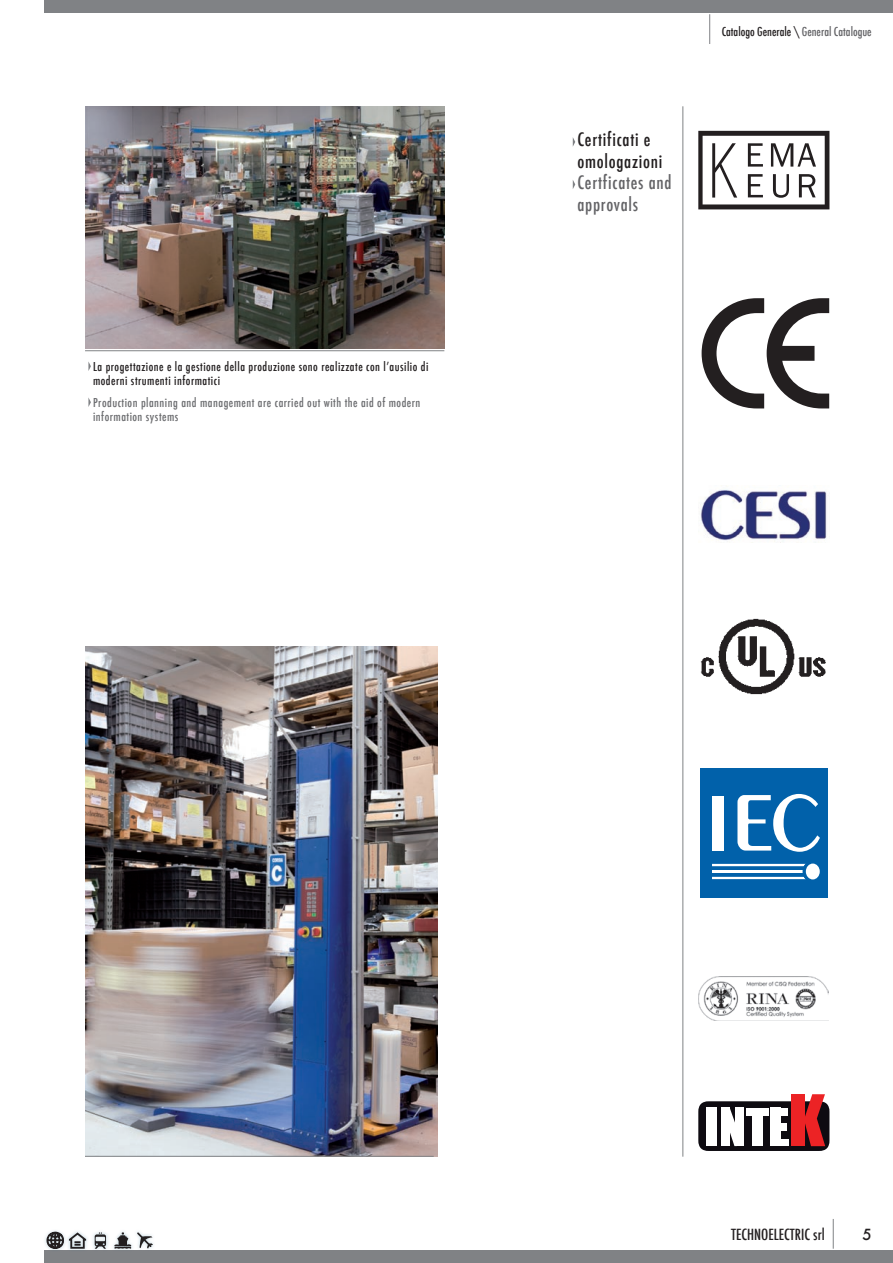
<style>
.page{position:relative;width:893px;height:1263px;background:#fff}
.page>*{position:absolute;margin:0;border:0;box-sizing:border-box;transform-origin:0 0}
.t1{font:500 condensed 18px/21.6px "Futura";letter-spacing:.04em;color:#231f20}
.t2{font:500 condensed 18px/21.6px "Futura";letter-spacing:.04em;color:#636366}
.t3{font:500 condensed 15px "Futura";color:#231f20}
.t4{font:500 15px "Futura";color:#231f20}
.t5{font:500 condensed 12px/14.4px "Futura";letter-spacing:.04em;color:#231f20}
.t6{font:500 condensed 12px/14.4px "Futura";letter-spacing:.04em;color:#6c6d70}
.t7{font:500 condensed 12px "Futura";color:#231f20}
.s1{color:#636366}
</style>
<div class="page">
<div style="left:44px;top:0;width:849px;height:13px;background:#808285"></div>
<hr style="left:709px;top:14px;width:1px;height:30px;background:#808285">
<div style="left:44px;top:1250px;width:849px;height:13px;background:#808285"></div>
<div style="left:134px;top:1229px;width:22px;height:23px;background:#3b7d99;opacity:.35"></div>
<div style="left:91px;top:1229px;width:19px;height:23px;background:#3b7d99;opacity:.35"></div>
<svg style="left:95px;top:1232px;width:11px;height:17px"></svg>
<div style="left:66px;top:1229px;width:23px;height:23px;background:#3b7d99;opacity:.35"></div>
<div style="left:44px;top:1229px;width:23px;height:23px;background:#3b7d99;opacity:.35"></div>
<svg style="left:47px;top:1232px;width:39px;height:17px"></svg>
<div style="left:111px;top:1229px;width:23px;height:23px;background:#3b7d99;opacity:.35"></div>
<svg style="left:113px;top:1232px;width:40px;height:18px"></svg>
<hr style="left:833px;top:1219px;width:1px;height:30px;background:#808285">
<img style="left:85px;top:646px;width:353px;height:511px">
<img style="left:85px;top:106px;width:359px;height:243px">
<div style="left:700px;top:768px;width:127px;height:130px;background:#0161aa"></div>
<div style="left:712px;top:796px;width:11px;height:55px;background:#fff"></div>
<svg style="left:737px;top:794px;width:83px;height:58px"></svg>
<svg style="left:712px;top:864px;width:92px;height:2px"></svg>
<hr style="left:712px;top:870px;width:91px;height:3px;background:#fff">
<svg style="left:712px;top:877px;width:93px;height:2px"></svg>
<svg style="left:802px;top:860px;width:21px;height:22px"></svg>
<div style="left:806px;top:863px;width:14px;height:16px;background:#fff;border-radius:50%"></div>
<svg style="left:698px;top:130px;width:131px;height:80px"></svg>
<svg style="left:698px;top:131px;width:131px;height:78px"></svg>
<img style="left:700px;top:489px;width:127px;height:53px">
<img style="left:700px;top:618px;width:126px;height:77px">
<div style="left:698px;top:1101px;width:131px;height:50px;background:#0e0b11;border-radius:10px"></div>
<div style="left:707px;top:1108px;width:10px;height:38px;background:#fff"></div>
<div style="left:746px;top:1108px;width:22px;height:8px;background:#fff"></div>
<div style="left:752px;top:1113px;width:10px;height:33px;background:#fff"></div>
<div style="left:771px;top:1108px;width:10px;height:38px;background:#fff"></div>
<div style="left:779px;top:1140px;width:9px;height:6px;background:#fff"></div>
<div style="left:776px;top:1123px;width:11px;height:7px;background:#fff"></div>
<div style="left:776px;top:1108px;width:12px;height:8px;background:#fff"></div>
<div style="left:721px;top:1108px;width:8px;height:38px;background:#fff"></div>
<div style="left:736px;top:1107px;width:8px;height:39px;background:#fff"></div>
<svg style="left:729px;top:1108px;width:7px;height:38px"></svg>
<div style="left:792px;top:1094px;width:13px;height:52px;background:#ec2325"></div>
<svg style="left:805px;top:1094px;width:20px;height:52px"></svg>
<img style="left:698px;top:977px;width:130px;height:44px">
<svg style="left:702px;top:298px;width:127px;height:110px"></svg>
<svg style="left:573px;top:138px;width:2px;height:8px"></svg>
<svg style="left:573px;top:180px;width:2px;height:9px"></svg>
<hr style="left:85px;top:1156px;width:349px;height:1px;background:#808285">
<hr style="left:85px;top:350px;width:359px;height:1px;background:#808285">
<hr style="left:682px;top:106px;width:1px;height:1051px;background:#808285">
<svg style="left:88px;top:362px;width:3px;height:9px"></svg>
<svg style="left:88px;top:397px;width:3px;height:10px"></svg>
<p class="t5" style="left:93px;top:359px;width:337px">La progettazione e la gestione della produzione sono realizzate con l’ausilio di moderni strumenti informatici</p>
<p class="t6" style="left:93px;top:395px;width:329px">Production planning and management are carried out with the aid of modern information systems</p>
<h1 class="t1" style="left:577px;top:129px;width:86px">Certificati e omologazioni</h1>
<h1 class="t2" style="left:577px;top:172px;width:96px">Certficates and approvals</h1>
<p class="t7" style="left:722px;top:24px;width:152px">Catalogo Generale \ <span class="s1">General Catalogue</span></p>
<p class="t3" style="left:731px;top:1225px;width:95px">TECHNOELECTRIC srl</p>
<p class="t4" style="left:862px;top:1224px;width:11px">5</p>
</div>
